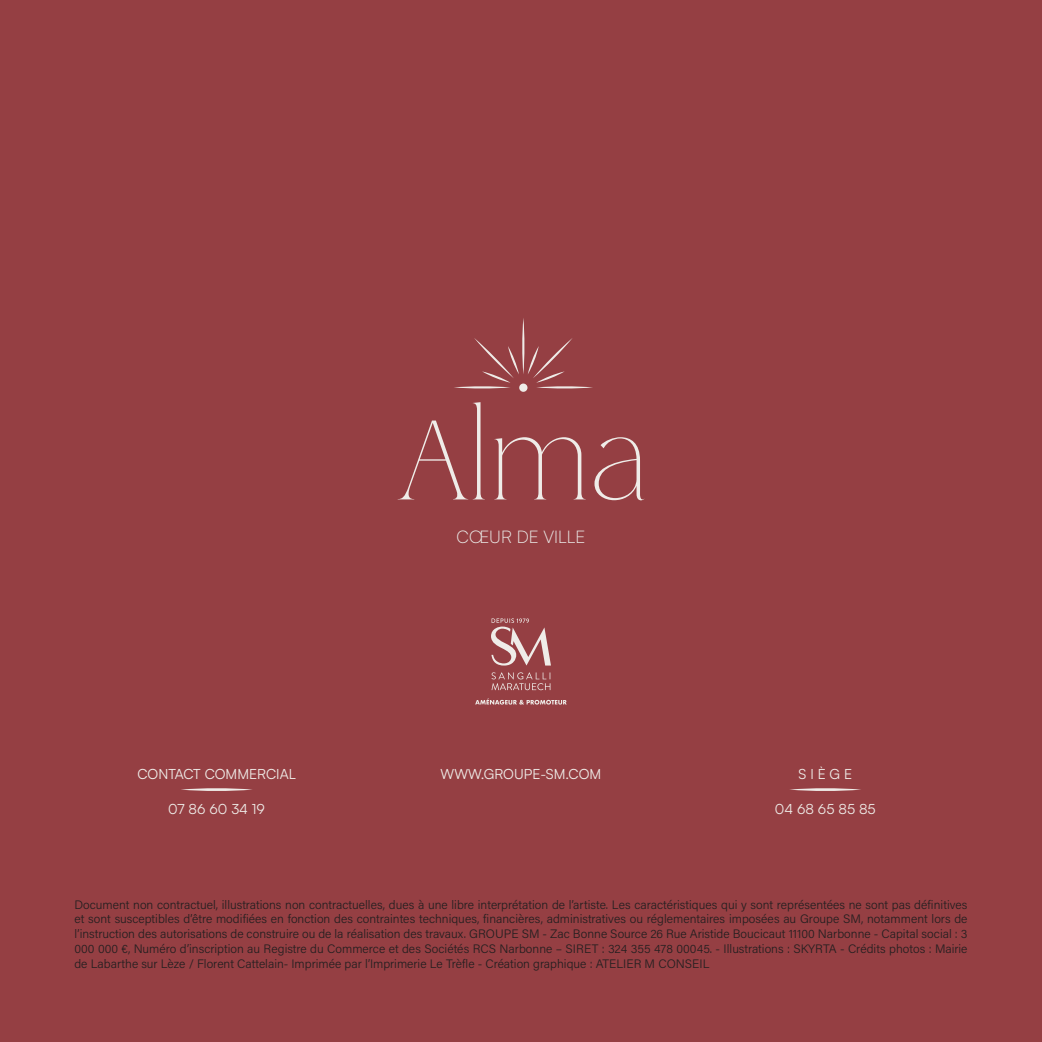
<style>
.page{position:relative;width:1042px;height:1042px;background:#953f43}
.page>*{position:absolute;margin:0;border:0;box-sizing:border-box;transform-origin:0 0}
.t1{font:112.7px "Glacier";color:#efece8}
.t2{font:300 17.32px "Satoshi";color:#eaeae7}
.t3{font:14px "Satoshi";color:#efece8}
.t4{font:12.25px/14.7px "Acumin Variable Concept";color:#231f20;text-align:justify}
</style>
<div class="page">
<svg style="left:491px;top:672px;width:59px;height:18px"></svg>
<svg style="left:491px;top:618px;width:60px;height:47px"></svg>
<svg style="left:475px;top:698px;width:92px;height:6px"></svg>
<svg style="left:181px;top:788px;width:71px;height:3px"></svg>
<svg style="left:790px;top:788px;width:71px;height:3px"></svg>
<svg style="left:454px;top:318px;width:139px;height:71px"></svg>
<div style="left:519px;top:383px;width:8px;height:9px;background:#efece8;border-radius:50%"></div>
<h1 class="t1" style="left:398px;top:397px;width:252px">Alma</h1>
<h2 class="t2" style="left:456px;top:526px;width:130px">CŒUR DE VILLE</h2>
<p class="t3" style="left:137px;top:764px;width:160px">CONTACT COMMERCIAL</p>
<p class="t3" style="left:441px;top:764px;width:162px">WWW.GROUPE-SM.COM</p>
<p class="t3" style="left:168px;top:800px;width:98px">07 86 60 34 19</p>
<p class="t3" style="left:798px;top:764px;width:55px">S I È G E</p>
<p class="t3" style="left:775px;top:800px;width:102px">04 68 65 85 85</p>
<p class="t4" style="left:74px;top:896px;width:894px">Document non contractuel, illustrations non contractuelles, dues à une libre interprétation de l’artiste. Les caractéristiques qui y sont représentées ne sont pas définitives et sont susceptibles d’être modifiées en fonction des contraintes techniques, financières, administratives ou réglementaires imposées au Groupe SM, notamment lors de l’instruction des autorisations de construire ou de la réalisation des travaux. GROUPE SM - Zac Bonne Source 26 Rue Aristide Boucicaut 11100 Narbonne - Capital social : 3<br>000 000 €, Numéro d’inscription au Registre du Commerce et des Sociétés RCS Narbonne – SIRET : 324 355 478 00045. - Illustrations : SKYRTA - Crédits photos : Mairie de Labarthe sur Lèze / Florent Cattelain- Imprimée par l’Imprimerie Le Trèfle - Création graphique : ATELIER M CONSEIL</p>
</div>
